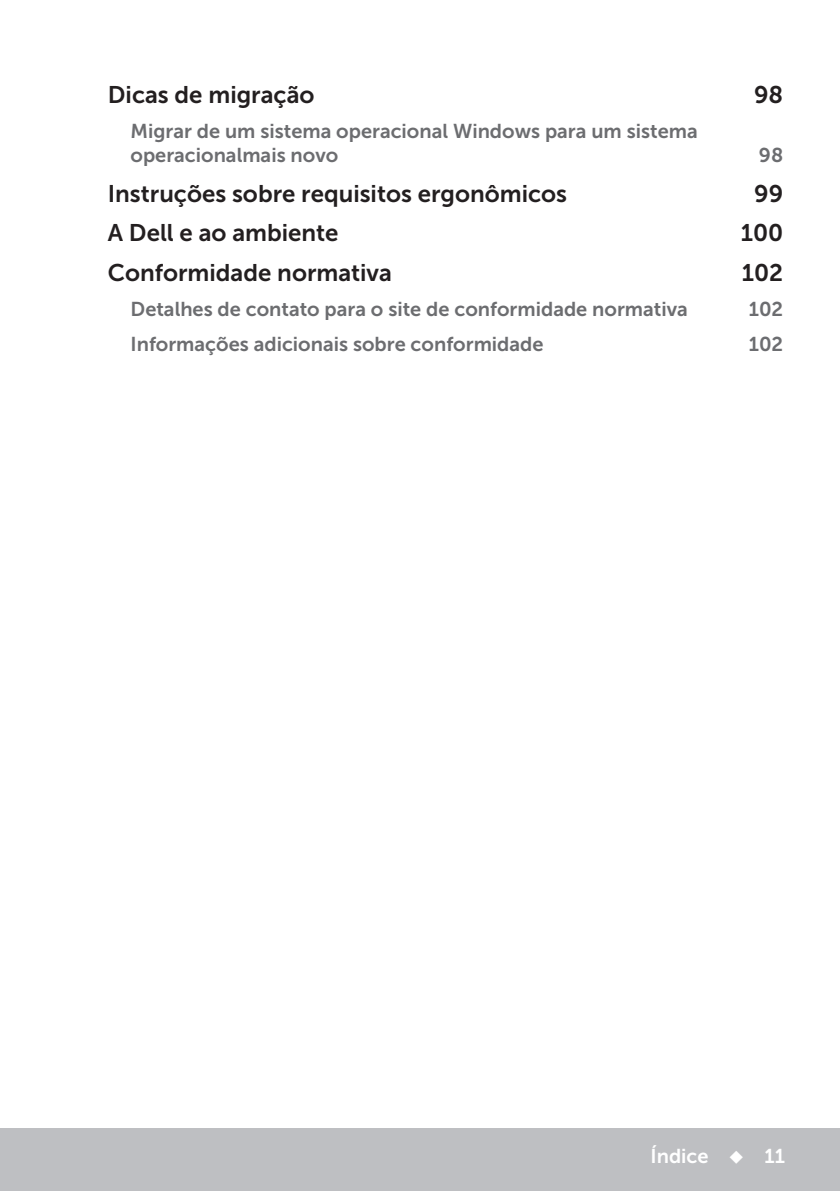
<style>
.page{position:relative;width:840px;height:1191px;background:#fff}
.page>*{position:absolute;margin:0;border:0;box-sizing:border-box;transform-origin:0 0}
.Head1_TOC{font:24px "Museo Sans For Dell 700";color:#231f20}
.Head2_TOC{font:20px/24px "Museo Sans For Dell 700";color:#6c6d70}
.t1{font:20px "Museo Sans For Dell 700";color:#fff}
</style>
<div class="page">
<div style="left:0;top:1128px;width:839px;height:63px;background:#bebfc2"></div>
<p class="Head1_TOC" style="left:108px;top:81px;width:208px">Dicas de migração</p>
<p class="Head1_TOC" style="left:753px;top:81px;width:31px">98</p>
<p class="Head2_TOC" style="left:130px;top:119px;width:568px">Migrar de um sistema operacional Windows para um sistema operacionalmais novo</p>
<p class="Head2_TOC" style="left:758px;top:143px;width:26px">98</p>
<p class="Head1_TOC" style="left:108px;top:180px;width:460px">Instruções sobre requisitos ergonômicos</p>
<p class="Head1_TOC" style="left:753px;top:180px;width:30px">99</p>
<p class="Head1_TOC" style="left:108px;top:219px;width:232px">A Dell e ao ambiente</p>
<p class="Head1_TOC" style="left:740px;top:219px;width:44px">100</p>
<p class="Head1_TOC" style="left:108px;top:259px;width:285px">Conformidade normativa</p>
<p class="Head1_TOC" style="left:741px;top:259px;width:43px">102</p>
<p class="Head2_TOC" style="left:130px;top:297px;width:558px">Detalhes de contato para o site de conformidade normativa</p>
<p class="Head2_TOC" style="left:748px;top:297px;width:36px">102</p>
<p class="Head2_TOC" style="left:130px;top:332px;width:414px">Informações adicionais sobre conformidade</p>
<p class="Head2_TOC" style="left:748px;top:332px;width:36px">102</p>
<p class="t1" style="left:650px;top:1144px;width:136px">Índice ◆ 11</p>
</div>
